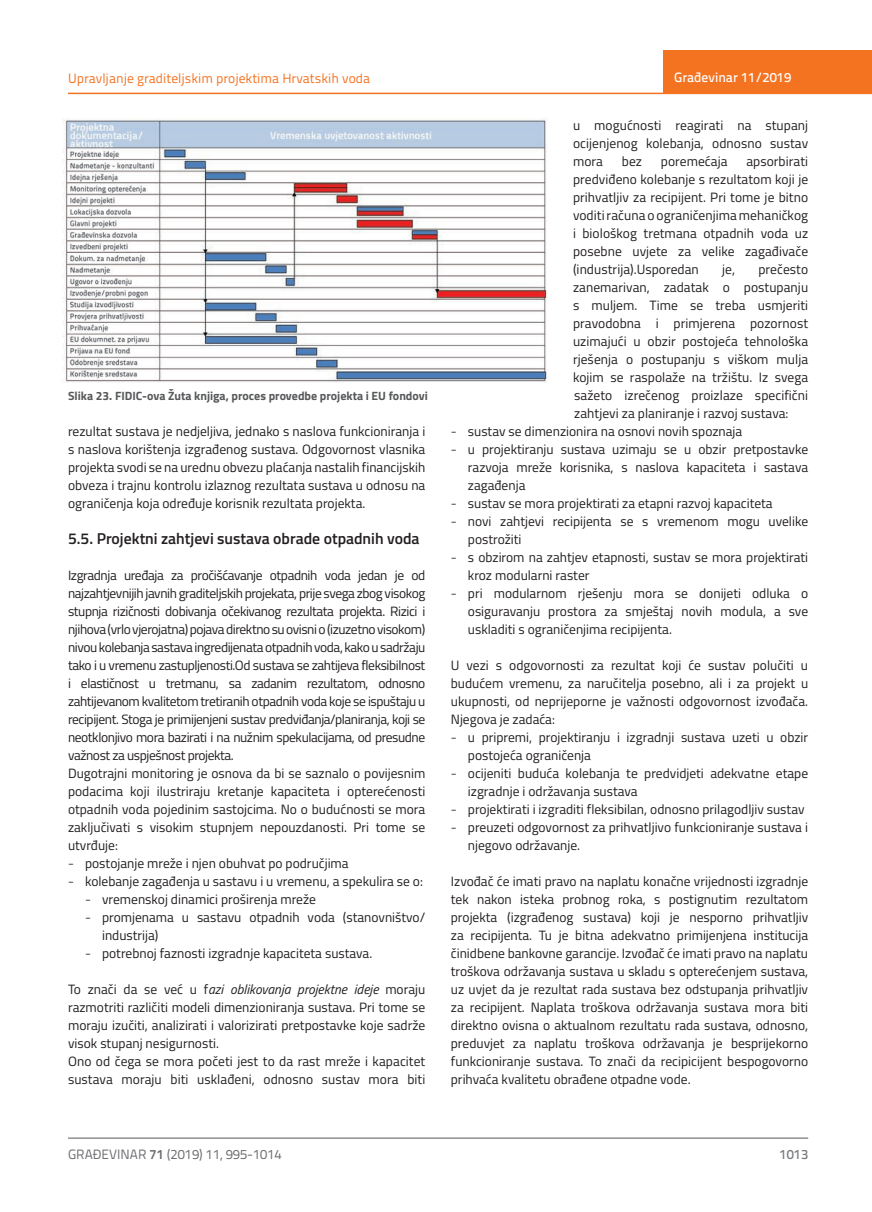
<style>
.page{position:relative;width:872px;height:1212px;background:#fff}
.page>*{position:absolute;margin:0;border:0;box-sizing:border-box;transform-origin:0 0}
.t1{font:600 15.75px "Titillium";color:#231f20}
.t2{font:13.5px/18px "Titillium";color:#231f20;text-align:justify}
.t3{font:13.5px/18px "Titillium";letter-spacing:-.03em;color:#231f20}
.t4{font:13.5px "Titillium Text 22 L";color:#f47321}
.t5{font:13.5px "Titillium Text 22 L";color:#6c6d70}
.t6{font:500 13.5px "Titillium Text 22 L";color:#fff}
.t7{font:500 13.5px "Titillium Text 22 L";color:#787a7d}
.t8{font:700 12px "Titillium";color:#57585a}
.s1{font-family:"Titillium Text 22 L";font-weight:300}
.s2{font-style:italic}
.s3{font-weight:700}
</style>
<div class="page">
<hr style="left:68px;top:93px;width:804px;height:1px;background:#f47321">
<div style="left:663px;top:50px;width:209px;height:44px;background:#f47321"></div>
<hr style="left:68px;top:1138px;width:740px;height:1px;background:#57585a">
<img style="left:63px;top:118px;width:484px;height:264px">
<p class="t4" style="left:68px;top:68px;width:304px">Upravljanje graditeljskim projektima Hrvatskih voda</p>
<p class="t8" style="left:68px;top:386px;width:361px">Slika 23. FIDIC-ova Žuta knjiga, proces provedbe projekta i EU fondovi</p>
<p class="t2" style="left:68px;top:421px;width:359px">rezultat sustava je nedjeljiva, jednako s naslova funkcioniranja i s naslova korištenja izgrađenog sustava. Odgovornost vlasnika projekta svodi se na urednu obvezu plaćanja nastalih financijskih obveza i trajnu kontrolu izlaznog rezultata sustava u odnosu na ograničenja koja određuje korisnik rezultata projekta.</p>
<p class="t1" style="left:68px;top:527px;width:353px">5.5. Projektni zahtjevi sustava obrade otpadnih voda</p>
<p class="t3" style="left:68px;top:565px;width:359px">Izgradnja uređaja za pročišćavanje otpadnih voda jedan je od najzahtjevnijih javnih graditeljskih projekata, prije svega zbog visokog stupnja rizičnosti dobivanja očekivanog rezultata projekta. Rizici i njihova (vrlo vjerojatna) pojava direktno su ovisni o (izuzetno visokom) nivou kolebanja sastava ingredijenata otpadnih voda, kako u sadržaju tako i u vremenu zastupljenosti.Od sustava se zahtijeva fleksibilnost i elastičnost u tretmanu, sa zadanim rezultatom, odnosno zahtijevanom kvalitetom tretiranih otpadnih voda koje se ispuštaju u recipijent. Stoga je primijenjeni sustav predviđanja/planiranja, koji se neotklonjivo mora bazirati i na nužnim spekulacijama, od presudne važnost za uspješnost projekta.<br>Dugotrajni monitoring je osnova da bi se saznalo o povijesnim podacima koji ilustriraju kretanje kapaciteta i opterećenosti otpadnih voda pojedinim sastojcima. No o budućnosti se mora zaključivati s visokim stupnjem nepouzdanosti. Pri tome se utvrđuje:</p>
<p class="t2" style="left:68px;top:854px;width:282px"><span class="s1">-</span> postojanje mreže i njen obuhvat po područjima</p>
<p class="t2" style="left:68px;top:872px;width:356px"><span class="s1">-</span> kolebanje zagađenja u sastavu i u vremenu, a spekulira se o:</p>
<p class="t2" style="left:85px;top:890px;width:232px"><span class="s1">-</span> vremenskoj dinamici proširenja mreže</p>
<p class="t2" style="left:102px;top:908px;width:325px;text-indent:-17px"><span class="s1">-</span> promjenama u sastavu otpadnih voda (stanovništvo/ industrija)</p>
<p class="t2" style="left:85px;top:944px;width:289px"><span class="s1">-</span> potrebnoj faznosti izgradnje kapaciteta sustava.</p>
<p class="t2" style="left:68px;top:980px;width:359px;text-align:left">To znači da se već u f<span class="s2">azi oblikovanja projektne ideje</span> moraju razmotriti različiti modeli dimenzioniranja sustava. Pri tome se moraju izučiti, analizirati i valorizirati pretpostavke koje sadrže visok stupanj nesigurnosti.<br>Ono od čega se mora početi jest to da rast mreže i kapacitet sustava moraju biti usklađeni, odnosno sustav mora biti</p>
<p class="t6" style="left:674px;top:67px;width:118px">Građevinar 11/2019</p>
<p class="t2" style="left:573px;top:115px;width:237px">u mogućnosti reagirati na stupanj ocijenjenog kolebanja, odnosno sustav mora</p>
<p class="t2" style="left:622px;top:151px;width:22px">bez</p>
<p class="t2" style="left:661px;top:151px;width:68px">poremećaja</p>
<p class="t2" style="left:573px;top:151px;width:237px;text-indent:173px">apsorbirati predviđeno kolebanje s rezultatom koji je prihvatljiv za recipijent. Pri tome je bitno voditi računa o ograničenjima mehaničkog i biološkog tretmana otpadnih voda uz posebne uvjete za velike zagađivače (industrija).Usporedan</p>
<p class="t2" style="left:573px;top:259px;width:237px;text-indent:185px">prečesto zanemarivan, zadatak o postupanju s muljem. Time se treba usmjeriti pravodobna i primjerena pozornost uzimajući u obzir postojeća tehnološka rješenja o postupanju s viškom mulja kojim se raspolaže na tržištu. Iz svega sažeto izrečenog proizlaze specifični zahtjevi za planiranje i razvoj sustava:</p>
<p class="t2" style="left:451px;top:421px;width:293px"><span class="s1">-</span> sustav se dimenzionira na osnovi novih spoznaja</p>
<p class="t2" style="left:468px;top:439px;width:342px;text-indent:-17px"><span class="s1">-</span> u projektiranju sustava uzimaju se u obzir pretpostavke razvoja mreže korisnika, s naslova kapaciteta i sastava zagađenja</p>
<p class="t2" style="left:451px;top:493px;width:323px"><span class="s1">-</span> sustav se mora projektirati za etapni razvoj kapaciteta</p>
<p class="t2" style="left:468px;top:511px;width:342px;text-indent:-17px"><span class="s1">-</span> novi zahtjevi recipijenta se s vremenom mogu uvelike postrožiti</p>
<p class="t2" style="left:468px;top:547px;width:342px;text-indent:-17px"><span class="s1">-</span> s obzirom na zahtjev etapnosti, sustav se mora projektirati kroz modularni raster</p>
<p class="t2" style="left:468px;top:583px;width:342px;text-indent:-17px"><span class="s1">-</span> pri modularnom rješenju mora se donijeti odluka o osiguravanju prostora za smještaj novih modula, a sve uskladiti s ograničenjima recipijenta.</p>
<p class="t2" style="left:451px;top:655px;width:359px">U vezi s odgovornosti za rezultat koji će sustav polučiti u budućem vremenu, za naručitelja posebno, ali i za projekt u ukupnosti, od neprijeporne je važnosti odgovornost izvođača.<br>Njegova je zadaća:</p>
<p class="t2" style="left:468px;top:727px;width:342px;text-indent:-17px"><span class="s1">-</span> u pripremi, projektiranju i izgradnji sustava uzeti u obzir postojeća ograničenja</p>
<p class="t2" style="left:468px;top:763px;width:342px;text-indent:-17px"><span class="s1">-</span> ocijeniti buduća kolebanja te predvidjeti adekvatne etape izgradnje i održavanja sustava</p>
<p class="t2" style="left:451px;top:799px;width:355px"><span class="s1">-</span> projektirati i izgraditi fleksibilan, odnosno prilagodljiv sustav</p>
<p class="t2" style="left:468px;top:817px;width:342px;text-indent:-17px"><span class="s1">-</span> preuzeti odgovornost za prihvatljivo funkcioniranje sustava i njegovo održavanje.</p>
<p class="t2" style="left:451px;top:871px;width:359px">Izvođač će imati pravo na naplatu konačne vrijednosti izgradnje tek nakon isteka probnog roka, s postignutim rezultatom projekta (izgrađenog sustava) koji je nesporno prihvatljiv za recipijenta. Tu je bitna adekvatno primijenjena institucija činidbene bankovne garancije. Izvođač će imati pravo na naplatu troškova održavanja sustava u skladu s opterećenjem sustava, uz uvjet da je rezultat rada sustava bez odstupanja prihvatljiv za recipijent. Naplata troškova održavanja sustava mora biti direktno ovisna o aktualnom rezultatu rada sustava, odnosno, preduvjet za naplatu troškova održavanja je besprijekorno funkcioniranje sustava. To znači da recipicijent bespogovorno prihvaća kvalitetu obrađene otpadne vode.</p>
<p class="t2" style="left:722px;top:259px;width:14px">je,</p>
<p class="t5" style="left:68px;top:1144px;width:215px">GRAĐEVINAR <span class="s3">71</span> (2019) 11, 995-1014</p>
<p class="t7" style="left:779px;top:1144px;width:30px">1013</p>
</div>
